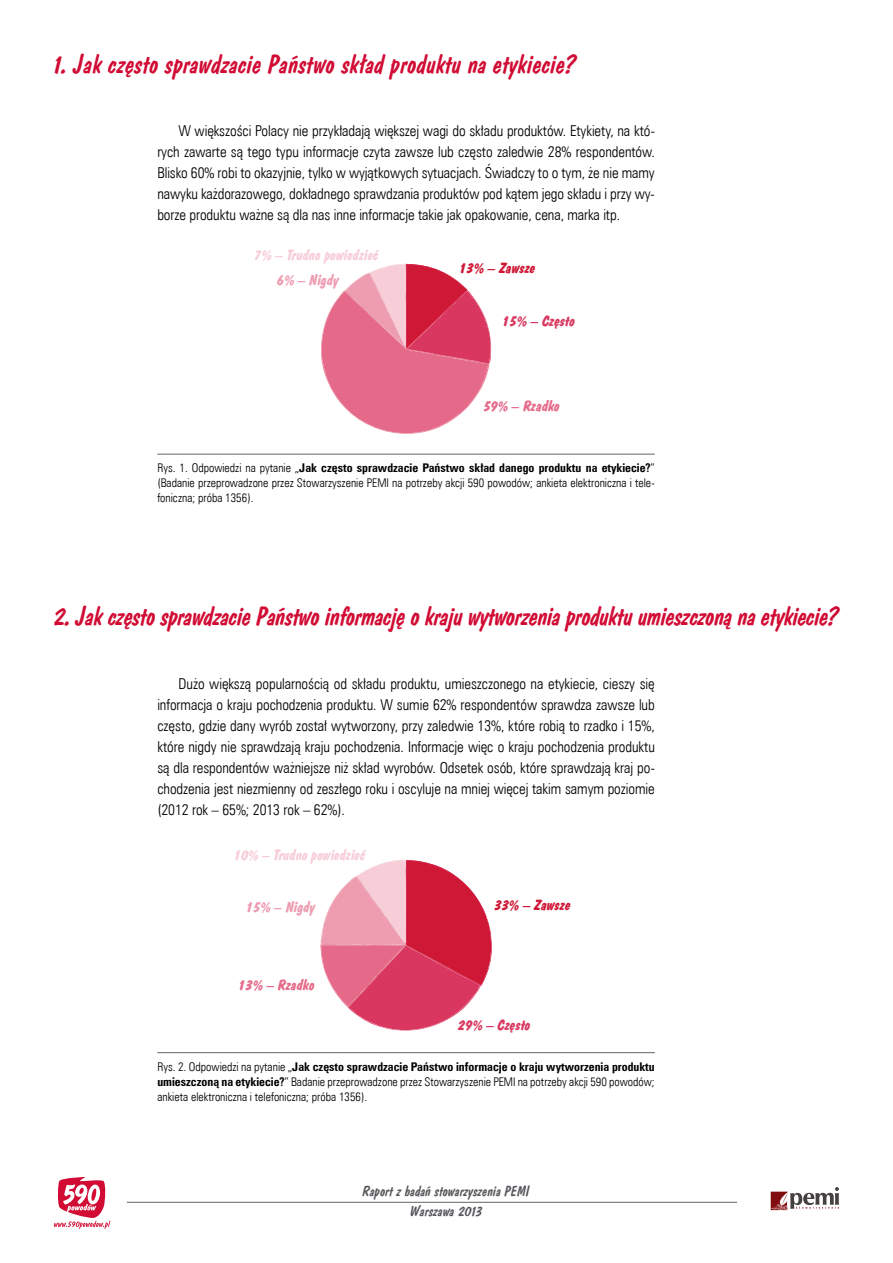
<style>
.page{position:relative;width:893px;height:1263px;background:#fff}
.page>*{position:absolute;margin:0;border:0;box-sizing:border-box;transform-origin:0 0}
.t1{font:27px "Dom Diagonal EU";letter-spacing:-.02em;color:#d10b34}
.t2{font:27px "Dom Diagonal EU";color:#d10b34}
.t3{font:15px/21px "Zurich Lt Cn EU";letter-spacing:-.005em;color:#000;text-align:justify}
.t4{font:15px/20px "Dom Diagonal EU";color:#56575b;text-align:center}
.t5{font:700 15px "Dom Diagonal EU";color:#f7ced8}
.t6{font:700 15px "Dom Diagonal EU";color:#cf1835}
.t7{font:700 15px "Dom Diagonal EU";color:#d9375f}
.t8{font:700 15px "Dom Diagonal EU";color:#e56a89}
.t9{font:700 15px "Dom Diagonal EU";color:#ee9cb0}
.t10{font:12px/15px "Zurich Lt Cn EU";color:#000}
.t11{font:700 12px "Zurich Cn EU";color:#000}
.s1{font-family:"Zurich Lt Cn EU";font-weight:400}
.s2{font-family:"Zurich Cn EU";font-weight:700}
</style>
<div class="page">
<svg style="left:771px;top:1187px;width:68px;height:23px"></svg>
<hr style="left:127px;top:1202px;width:610px;height:1px;background:#636467">
<svg style="left:54px;top:1177px;width:56px;height:52px"></svg>
<svg style="left:321px;top:263px;width:171px;height:171px"></svg>
<hr style="left:157px;top:454px;width:498px;height:1px;background:#636467">
<hr style="left:157px;top:1052px;width:498px;height:1px;background:#636467">
<svg style="left:320px;top:860px;width:172px;height:170px"></svg>
<h1 class="t2" style="left:54px;top:47px;width:524px">1. Jak często sprawdzacie Państwo skład produktu na etykiecie?</h1>
<p class="t3" style="left:157px;top:120px;width:499px;text-indent:21px">W większości Polacy nie przykładają większej wagi do składu produktów. Etykiety, na któ&shy;rych zawarte są tego typu informacje czyta zawsze lub często zaledwie 28% respondentów.<br>Blisko 60% robi to okazyjnie, tylko w wyjątkowych sytuacjach. Świadczy to o tym, że nie mamy nawyku każdorazowego, dokładnego sprawdzania produktów pod kątem jego składu i przy wy&shy;borze produktu ważne są dla nas inne informacje takie jak opakowanie, cena, marka itp.</p>
<p class="t5" style="left:255px;top:246px;width:126px">7% – Trudno powiedzieć</p>
<p class="t9" style="left:277px;top:271px;width:64px">6% – Nigdy</p>
<p class="t6" style="left:460px;top:259px;width:78px">13% – Zawsze</p>
<p class="t7" style="left:503px;top:311px;width:74px">15% – Często</p>
<p class="t8" style="left:484px;top:396px;width:78px">59% – Rzadko</p>
<p class="t11" style="left:157px;top:460px;width:499px"><span class="s1">Rys. 1. Odpowiedzi na pytanie „</span>Jak często sprawdzacie Państwo skład danego produktu na etykiecie?<span class="s1">”</span></p>
<p class="t10" style="left:157px;top:475px;width:499px">(Badanie przeprowadzone przez Stowarzyszenie Pemi na potrzeby akcji 590 powodów; ankieta elektroniczna i tele&shy;foniczna; próba 1356).</p>
<h1 class="t1" style="left:54px;top:599px;width:786px">2. Jak często sprawdzacie Państwo informację o kraju wytworzenia produktu umieszczoną na etykiecie?</h1>
<p class="t3" style="left:157px;top:673px;width:499px;text-indent:21px">Dużo większą popularnością od składu produktu, umieszczonego na etykiecie, cieszy się informacja o kraju pochodzenia produktu. W sumie 62% respondentów sprawdza zawsze lub często, gdzie dany wyrób został wytworzony, przy zaledwie 13%, które robią to rzadko i 15%, które nigdy nie sprawdzają kraju pochodzenia. Informacje więc o kraju pochodzenia produktu są dla respondentów ważniejsze niż skład wyrobów. Odsetek osób, które sprawdzają kraj po&shy;chodzenia jest niezmienny od zeszłego roku i oscyluje na mniej więcej takim samym poziomie (2012 rok – 65%; 2013 rok – 62%).</p>
<p class="t5" style="left:234px;top:846px;width:133px">10% – Trudno powiedzieć</p>
<p class="t9" style="left:246px;top:897px;width:71px">15% – Nigdy</p>
<p class="t8" style="left:238px;top:975px;width:78px">13% – Rzadko</p>
<p class="t6" style="left:495px;top:896px;width:78px">33% – Zawsze</p>
<p class="t7" style="left:458px;top:1016px;width:74px">29% – Często</p>
<p class="t11" style="left:157px;top:1059px;width:499px"><span class="s1">Rys. 2. Odpowiedzi na pytanie „</span>Jak często sprawdzacie Państwo informacje o kraju wytworzenia produktu</p>
<p class="t10" style="left:157px;top:1074px;width:499px"><span class="s2">umieszczoną na etykiecie?</span>” Badanie przeprowadzone przez Stowarzyszenie Pemi na potrzeby akcji 590 powodów; ankieta elektroniczna i telefoniczna; próba 1356).</p>
<p class="t4" style="left:363px;top:1181px;width:169px">Raport z badań stowarzyszenia PEMI<br>Warszawa 2013</p>
</div>
